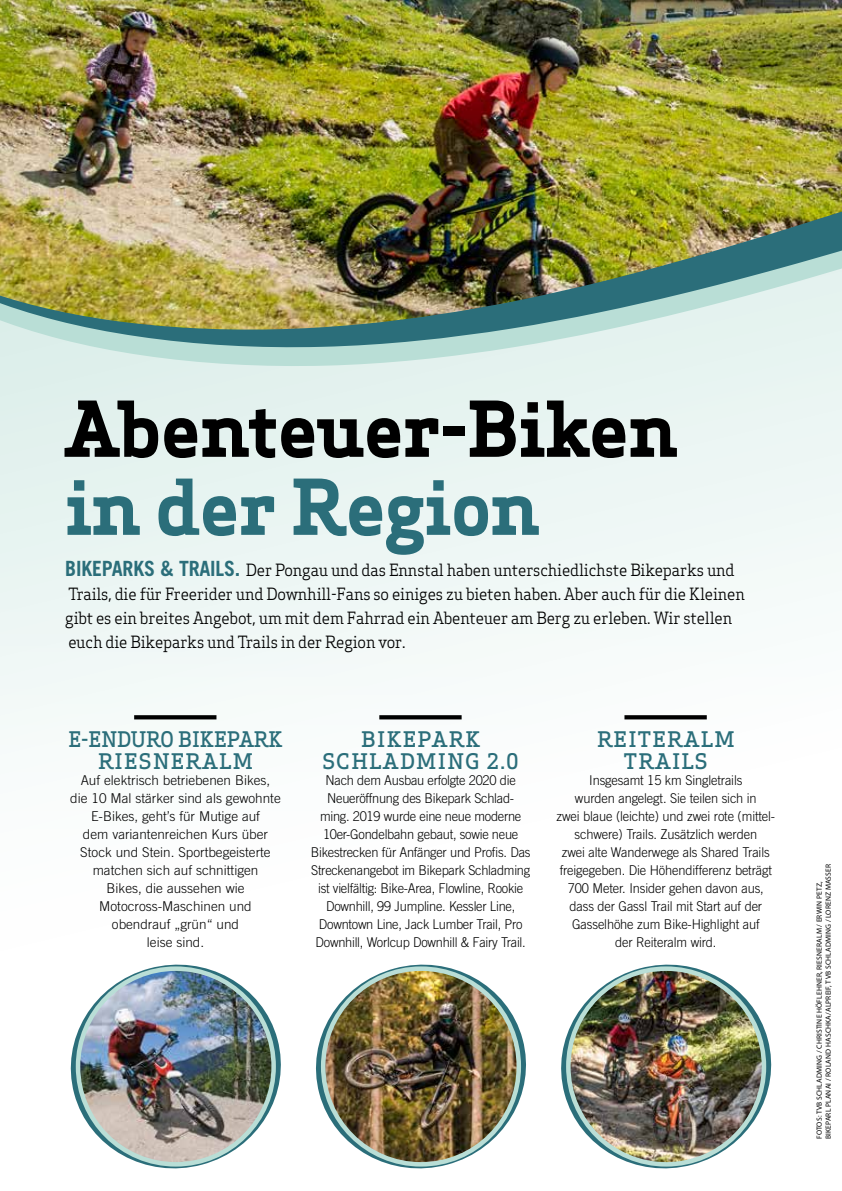
<style>
.page{position:relative;width:842px;height:1191px;background:#fff}
.page>*{position:absolute;margin:0;border:0;box-sizing:border-box;transform-origin:0 0}
.t1{font:700 75px "Apex Serif";letter-spacing:-.01em;color:#000}
.t2{font:700 75px "Apex Serif";letter-spacing:-.01em;color:#2b6e7a}
.t3{font:500 21px/22.5px "Apex Serif";letter-spacing:.06em;color:#2b6e7a;text-align:center}
.t4{font:500 21px/22.5px "Apex Serif";color:#2b6e7a;text-align:center;scale:.95 1}
.t5{font:16.5px/24px "Apex Serif";letter-spacing:-.01em;color:#000;scale:.94 1}
.t6{font:300 13.5px/18px "Trade Gothic LT Std";letter-spacing:-.01em;color:#000;text-align:center;scale:.95 1}
.t7{font:300 13.5px/18px "Trade Gothic LT Std";letter-spacing:-.01em;color:#000;text-align:center}
.t8{font:7.5px/9px "Myriad Pro";letter-spacing:.02em;color:#000}
.s1{font-family:"Trade Gothic LT Std";font-weight:700;font-size:21px;color:#2b6e7a}
</style>
<div class="page">
<div style="left:0;top:469px;width:842px;height:98px;background:#ecf6f4"></div>
<img style="left:0;top:0;width:842px;height:469px">
<img style="left:0;top:52px;width:842px;height:296px">
<svg style="left:134px;top:715px;width:82px;height:4px"></svg>
<svg style="left:624px;top:715px;width:83px;height:4px"></svg>
<svg style="left:70px;top:964px;width:211px;height:205px"></svg>
<img style="left:78px;top:968px;width:196px;height:196px">
<div style="left:76px;top:966px;width:200px;height:200px;border:4px solid #b9ded6;border-radius:50%"></div>
<svg style="left:561px;top:964px;width:211px;height:205px"></svg>
<img style="left:568px;top:968px;width:196px;height:196px;border-radius:98px">
<div style="left:566px;top:966px;width:200px;height:200px;border:4px solid #b9ded6;border-radius:50%"></div>
<svg style="left:316px;top:964px;width:210px;height:205px"></svg>
<img style="left:323px;top:968px;width:196px;height:196px;border-radius:98px">
<div style="left:321px;top:966px;width:200px;height:200px;border:4px solid #b9ded6;border-radius:50%"></div>
<svg style="left:379px;top:715px;width:83px;height:4px"></svg>
<h1 class="t1" style="left:65px;top:381px;width:614px">Abenteuer-Biken</h1>
<h1 class="t2" style="left:65px;top:459px;width:476px">in der Region</h1>
<p class="t5" style="left:65px;top:557px;width:724px"><span class="s1">BIKEPARKS &amp; TRAILS.</span> Der Pongau und das Ennstal haben unterschiedlichste Bikeparks und Trails, die für Freerider und Downhill-Fans so einiges zu bieten haben. Aber auch für die Kleinen gibt es ein breites Angebot, um mit dem Fahrrad ein Abenteuer am Berg zu erleben. Wir stellen euch die Bikeparks und Trails in der Region vor.</p>
<h2 class="t4" style="left:68px;top:727px;width:227px">E-ENDURO BIKEPARK<br>RIESNERALM</h2>
<p class="t7" style="left:70px;top:771px;width:212px">Auf elektrisch betriebenen Bikes,<br>die 10 Mal stärker sind als gewohnte<br>E-Bikes, geht’s für Mutige auf<br>dem variantenreichen Kurs über<br>Stock und Stein. Sportbegeisterte matchen sich auf schnittigen<br>Bikes, die aussehen wie<br>Motocross-Maschinen und obendrauf „grün“ und<br>leise sind.</p>
<h2 class="t3" style="left:322px;top:727px;width:198px">BIKEPARK<br>SCHLADMING 2.0</h2>
<p class="t6" style="left:311px;top:771px;width:233px">Nach dem Ausbau erfolgte 2020 die Neueröffnung des Bikepark Schlad&shy;ming. 2019 wurde eine neue moderne 10er-Gondelbahn gebaut, sowie neue Bikestrecken für Anfänger und Profis. Das Streckenangebot im Bikepark Schladming ist vielfältig: Bike-Area, Flowline, Rookie Downhill, 99 Jumpline. Kessler Line, Downtown Line, Jack Lumber Trail, Pro Downhill, Worlcup Downhill &amp; Fairy Trail.</p>
<h2 class="t3" style="left:597px;top:727px;width:139px">REITERALM<br>TRAILS</h2>
<p class="t6" style="left:556px;top:771px;width:232px">Insgesamt 15 km Singletrails<br>wurden angelegt. Sie teilen sich in<br>zwei blaue (leichte) und zwei rote (mittel&shy;schwere) Trails. Zusätzlich werden<br>zwei alte Wanderwege als Shared Trails freigegeben. Die Höhendifferenz beträgt 700 Meter. Insider gehen davon aus, dass der Gassl Trail mit Start auf der Gasselhöhe zum Bike-Highlight auf<br>der Reiteralm wird.</p>
<p class="t8" style="left:815px;top:1139px;width:277px;rotate:-90deg">FOTOS: TVB SCHLADMING / CHRISTINE HÖFLEHNER, RIESNERALM / ERWIN PETZ,<br>BIKEPARL PLANAI / ROLAND HASCHKA/ALPREIF, TVB SCHLADMING / LORENZ MASSER</p>
</div>
